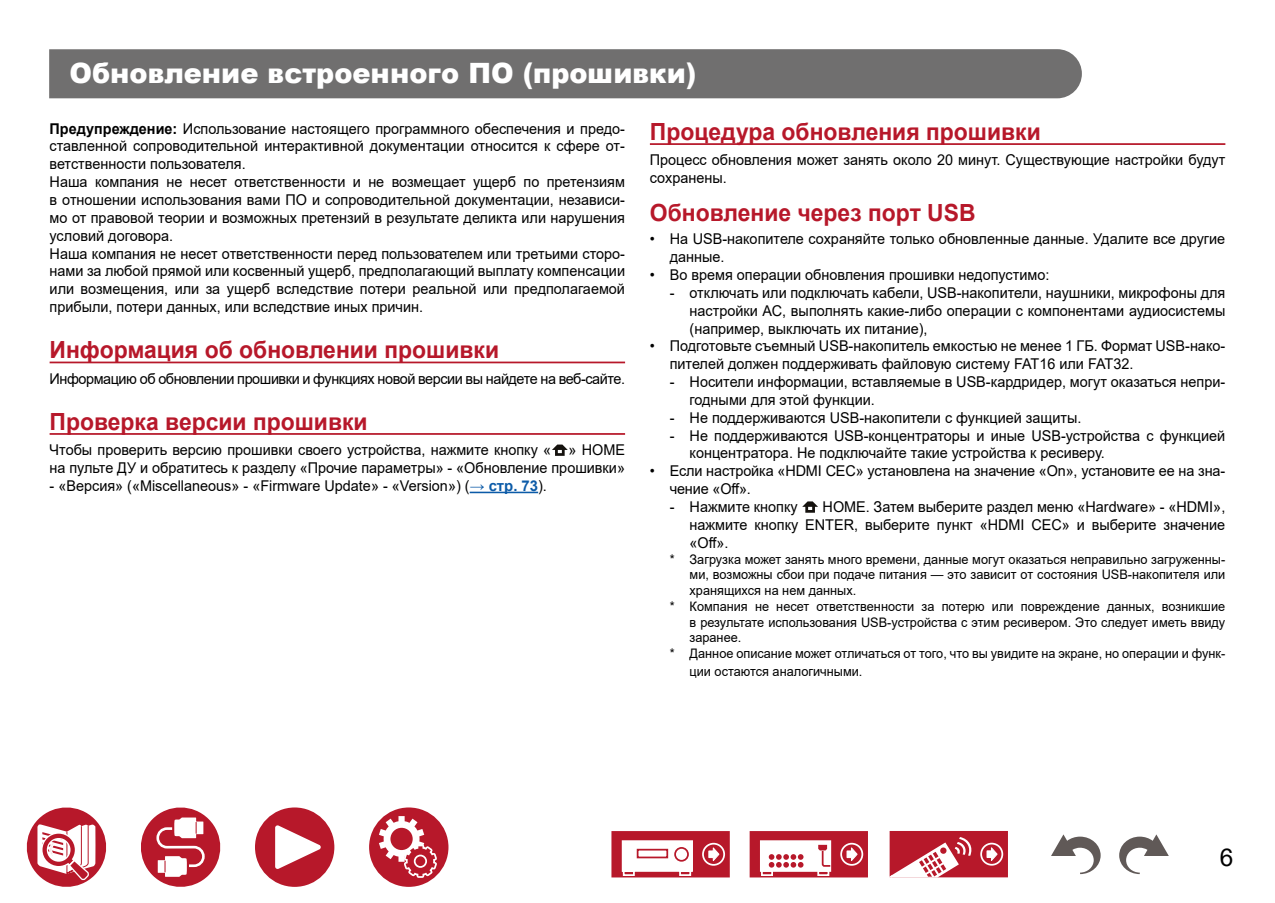
<style>
.page{position:relative;width:1275px;height:903px;background:#fff}
.page>*{position:absolute;margin:0;border:0;box-sizing:border-box;transform-origin:0 0}
.t1{font:900 28px "Arial";color:#fff}
.t2{font:24.5px "Arial";color:#000}
.t3{font:700 23.62px "Arial";color:#b7182a}
.t4{font:14.88px/17.8px "Arial";color:#000}
.t5{font:14.88px "Arial";letter-spacing:-.03em;color:#000}
.t6{font:13.12px "Arial";color:#000}
.s1{font-weight:700}
.s2{font-weight:700;color:#0c5ba8}
</style>
<div class="page">
<div style="left:369px;top:807px;width:79px;height:80px;background:#b7182a;border-radius:50%"></div>
<svg style="left:379px;top:816px;width:61px;height:63px"></svg>
<div style="left:612px;top:832px;width:117px;height:44px;background:#b7182a"></div>
<div style="left:611px;top:831px;width:119px;height:46px;border:2px solid #b7182a"></div>
<svg style="left:708px;top:846px;width:12px;height:16px"></svg>
<div style="left:702px;top:843px;width:23px;height:23px;border:2px solid #fff;border-radius:50%"></div>
<svg style="left:621px;top:840px;width:73px;height:37px;background:#efcbcf"></svg>
<div style="left:890px;top:832px;width:117px;height:44px;background:#b7182a"></div>
<div style="left:890px;top:831px;width:118px;height:46px;border:2px solid #b7182a"></div>
<svg style="left:986px;top:846px;width:12px;height:16px"></svg>
<div style="left:980px;top:843px;width:23px;height:22px;border:2px solid #fff;border-radius:50%"></div>
<svg style="left:889px;top:837px;width:85px;height:40px"></svg>
<svg style="left:27px;top:807px;width:79px;height:80px"></svg>
<div style="left:750px;top:832px;width:117px;height:44px;background:#b7182a"></div>
<div style="left:750px;top:831px;width:118px;height:46px;border:2px solid #b7182a"></div>
<svg style="left:846px;top:846px;width:12px;height:15px"></svg>
<div style="left:840px;top:843px;width:23px;height:23px;border:2px solid #fff;border-radius:50%"></div>
<div style="left:760px;top:840px;width:71px;height:32px;background:#fff;border:2px solid #fff"></div>
<svg style="left:769px;top:854px;width:34px;height:13px"></svg>
<div style="left:817px;top:870px;width:12px;height:6px;border:2px solid #fff"></div>
<div style="left:761px;top:870px;width:12px;height:6px;border:2px solid #fff"></div>
<svg style="left:818px;top:845px;width:14px;height:22px"></svg>
<div style="left:255px;top:807px;width:79px;height:80px;background:#b7182a;border-radius:50%"></div>
<svg style="left:275px;top:825px;width:46px;height:44px"></svg>
<svg style="left:141px;top:807px;width:79px;height:80px"></svg>
<svg style="left:1119px;top:834px;width:50px;height:40px"></svg>
<svg style="left:1051px;top:834px;width:50px;height:40px"></svg>
<hr style="left:50px;top:362px;width:575px;height:1px;background:#b7182a">
<hr style="left:50px;top:433px;width:575px;height:2px;background:#b7182a">
<hr style="left:470px;top:492px;width:68px;height:1px;background:#0c5ba8">
<svg style="left:552px;top:444px;width:16px;height:12px"></svg>
<hr style="left:650px;top:143px;width:575px;height:2px;background:#b7182a">
<svg style="left:802px;top:501px;width:16px;height:12px"></svg>
<div style="left:50px;top:50px;width:1032px;height:48px;background:#706f6f"></div>
<h1 class="t1" style="left:69px;top:53px;width:628px">Обновление встроенного ПО (прошивки)</h1>
<p class="t4" style="left:50px;top:119px;width:577px"><span class="s1">Предупреждение:</span> Использование настоящего программного обеспечения и предо&shy;ставленной сопроводительной интерактивной документации относится к сфере от&shy;ветственности пользователя.<br>Наша компания не несет ответственности и не возмещает ущерб по претензиям в отношении использования вами ПО и сопроводительной документации, независи&shy;мо от правовой теории и возможных претензий в результате деликта или нарушения условий договора.<br>Наша компания не несет ответственности перед пользователем или третьими сторо&shy;нами за любой прямой или косвенный ущерб, предполагающий выплату компенсации или возмещения, или за ущерб вследствие потери реальной или предполагаемой прибыли, потери данных, или вследствие иных причин.</p>
<h3 class="t3" style="left:50px;top:333px;width:451px">Информация об обновлении прошивки</h3>
<p class="t5" style="left:50px;top:368px;width:577px">Информацию об обновлении прошивки и функциях новой версии вы найдете на веб-сайте.</p>
<h3 class="t3" style="left:50px;top:405px;width:320px">Проверка версии прошивки</h3>
<p class="t4" style="left:50px;top:441px;width:577px">Чтобы проверить версию прошивки своего устройства, нажмите кнопку « » HOME на пульте ДУ и обратитесь к разделу «Прочие параметры» - «Обновление прошивки»</p>
<p class="t4" style="left:50px;top:477px;width:499px">- «Версия» («Miscellaneous» - «Firmware Update» - «Version») (<span class="s2">→ стр. 73</span>).</p>
<h3 class="t3" style="left:650px;top:115px;width:392px">Процедура обновления прошивки</h3>
<p class="t4" style="left:650px;top:151px;width:577px">Процесс обновления может занять около 20 минут. Существующие настройки будут сохранены.</p>
<h3 class="t3" style="left:650px;top:196px;width:327px">Обновление через порт USB</h3>
<p class="t4" style="left:670px;top:230px;width:557px;text-indent:-20px">• На USB-накопителе сохраняйте только обновленные данные. Удалите все другие данные.</p>
<p class="t4" style="left:650px;top:266px;width:401px">• Во время операции обновления прошивки недопустимо:</p>
<p class="t4" style="left:690px;top:284px;width:537px;text-align:justify;text-indent:-20px">- отключать или подключать кабели, USB-накопители, наушники, микрофоны для настройки АС, выполнять какие-либо операции с компонентами аудиосистемы (например, выключать их питание),</p>
<p class="t4" style="left:670px;top:337px;width:557px;text-indent:-20px">• Подготовьте съемный USB-накопитель емкостью не менее 1 ГБ. Формат USB-нако&shy;пителей должен поддерживать файловую систему FAT16 или FAT32.</p>
<p class="t4" style="left:690px;top:373px;width:537px;text-indent:-20px">- Носители информации, вставляемые в USB-кардридер, могут оказаться непри&shy;годными для этой функции.</p>
<p class="t4" style="left:670px;top:408px;width:413px">- Не поддерживаются USB-накопители с функцией защиты.</p>
<p class="t4" style="left:690px;top:426px;width:537px;text-indent:-20px">- Не поддерживаются USB-концентраторы и иные USB-устройства с функцией концентратора. Не подключайте такие устройства к ресиверу.</p>
<p class="t4" style="left:670px;top:462px;width:557px;text-indent:-20px">• Если настройка «HDMI CEC» установлена на значение «On», установите ее на зна&shy;чение «Off».</p>
<p class="t4" style="left:670px;top:498px;width:129px">- Нажмите кнопку</p>
<p class="t4" style="left:690px;top:498px;width:537px;text-align:justify;text-indent:133px">HOME. Затем выберите раздел меню «Hardware» - «HDMI», нажмите кнопку ENTER, выберите пункт «HDMI CEC» и выберите значение «Off».</p>
<p class="t6" style="left:670px;top:550px;width:557px">* Загрузка может занять много времени, данные могут оказаться неправильно загруженны-</p>
<p class="t6" style="left:690px;top:565px;width:537px">ми, возможны сбои при подаче питания — это зависит от состояния USB-накопителя или</p>
<p class="t6" style="left:690px;top:581px;width:168px">хранящихся на нем данных.</p>
<p class="t6" style="left:670px;top:597px;width:557px">* Компания не несет ответственности за потерю или повреждение данных, возникшие</p>
<p class="t6" style="left:690px;top:613px;width:537px">в результате использования USB-устройства с этим ресивером. Это следует иметь ввиду</p>
<p class="t6" style="left:690px;top:628px;width:53px">заранее.</p>
<p class="t6" style="left:670px;top:644px;width:557px">* Данное описание может отличаться от того, что вы увидите на экране, но операции и функ-</p>
<p class="t6" style="left:690px;top:662px;width:174px">ции остаются аналогичными.</p>
<h2 class="t2" style="left:1220px;top:840px;width:15px">6</h2>
</div>
